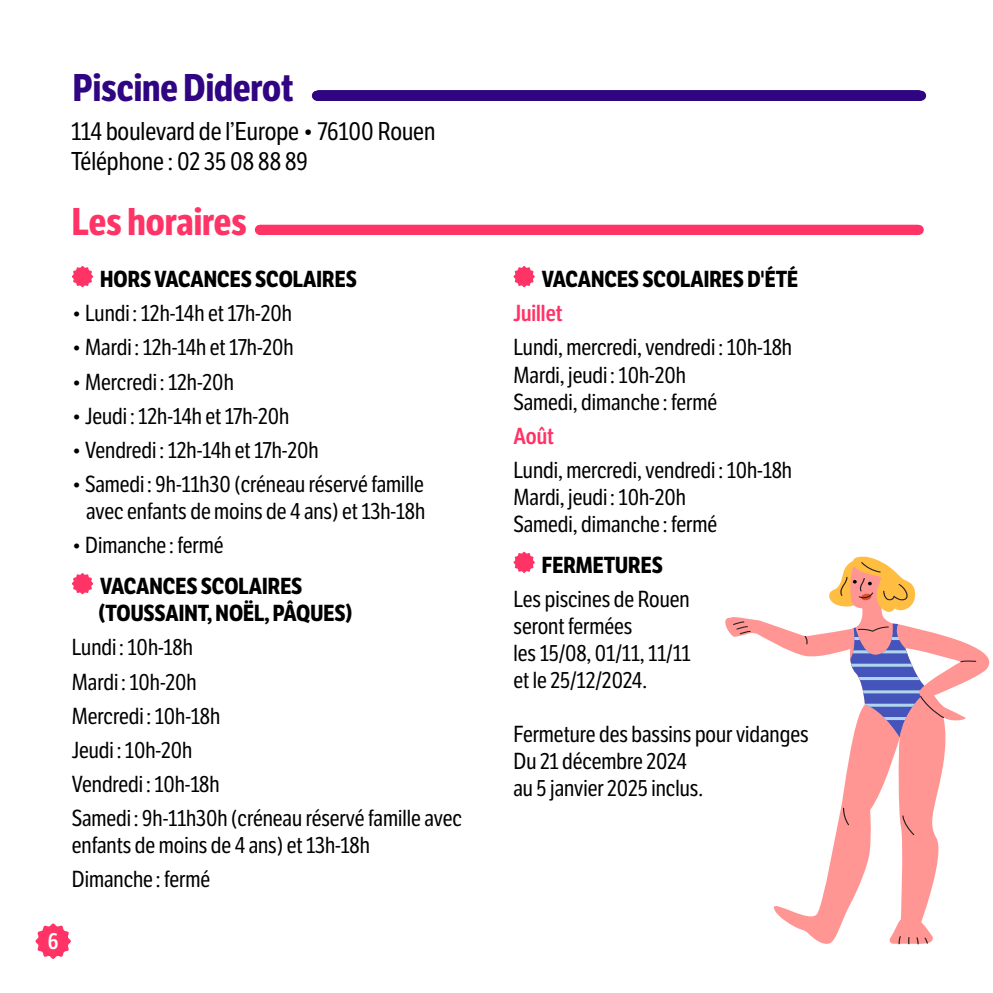
<style>
.page{position:relative;width:993px;height:993px;background:#fff}
.page>*{position:absolute;margin:0;border:0;box-sizing:border-box;transform-origin:0 0}
.t1{font:700 37.5px "LFT Etica Condensed";color:#300582}
.t2{font:700 37.5px "LFT Etica Condensed";color:#f36}
.t3{font:25px/30px "LFT Etica Condensed";color:#000}
.t4{font:22.5px/27px "LFT Etica Condensed";color:#000}
.t5{font:700 22.5px/27px "LFT Etica Condensed";color:#000}
.t6{font:600 22.5px "LFT Etica Condensed";color:#f36}
.t7{font:600 22.5px "LFT Etica Condensed";color:#fff}
</style>
<div class="page">
<div style="left:260px;top:225px;width:658px;height:10px;background:#f36"></div>
<svg style="left:72px;top:266px;width:21px;height:21px"></svg>
<svg style="left:72px;top:573px;width:21px;height:21px"></svg>
<svg style="left:35px;top:923px;width:36px;height:35px"></svg>
<svg style="left:513px;top:266px;width:21px;height:21px"></svg>
<svg style="left:513px;top:551px;width:21px;height:22px"></svg>
<div style="left:317px;top:91px;width:603px;height:10px;background:#300582"></div>
<svg style="left:725px;top:556px;width:265px;height:388px"></svg>
<h1 class="t1" style="left:73px;top:65px;width:222px">Piscine Diderot</h1>
<p class="t3" style="left:71px;top:117px;width:366px">114 boulevard de l’Europe • 76100 Rouen<br>Téléphone : 02 35 08 88 89</p>
<h1 class="t2" style="left:72px;top:199px;width:177px">Les horaires</h1>
<p class="t5" style="left:100px;top:266px;width:258px">HORS VACANCES SCOLAIRES</p>
<p class="t4" style="left:72px;top:300px;width:221px">• Lundi : 12h-14h et 17h-20h</p>
<p class="t4" style="left:72px;top:334px;width:223px">• Mardi : 12h-14h et 17h-20h</p>
<p class="t4" style="left:72px;top:368px;width:163px">• Mercredi : 12h-20h</p>
<p class="t4" style="left:72px;top:403px;width:219px">• Jeudi : 12h-14h et 17h-20h</p>
<p class="t4" style="left:72px;top:437px;width:248px">• Vendredi : 12h-14h et 17h-20h</p>
<p class="t4" style="left:72px;top:471px;width:355px;text-align:right">• Samedi : 9h-11h30 (créneau réservé famille avec enfants de moins de 4 ans) et 13h-18h</p>
<p class="t4" style="left:72px;top:532px;width:153px">• Dimanche : fermé</p>
<p class="t5" style="left:98px;top:573px;width:255px">VACANCES SCOLAIRES (TOUSSAINT, NOËL, PÂQUES)</p>
<p class="t4" style="left:72px;top:631px;width:391px;line-height:34px">Lundi : 10h-18h<br>Mardi : 10h-20h<br>Mercredi : 10h-18h<br>Jeudi : 10h-20h<br>Vendredi : 10h-18h<br>Samedi : 9h-11h30h (créneau réservé famille avec</p>
<p class="t4" style="left:72px;top:828px;width:299px;line-height:34px">enfants de moins de 4 ans) et 13h-18h<br>Dimanche : fermé</p>
<p class="t7" style="left:48px;top:928px;width:12px">6</p>
<p class="t5" style="left:541px;top:266px;width:258px">VACANCES SCOLAIRES D'ÉTÉ</p>
<p class="t6" style="left:513px;top:300px;width:50px">Juillet</p>
<p class="t4" style="left:513px;top:334px;width:280px">Lundi, mercredi, vendredi : 10h-18h<br>Mardi, jeudi : 10h-20h<br>Samedi, dimanche : fermé</p>
<p class="t6" style="left:513px;top:422px;width:42px">Août</p>
<p class="t4" style="left:513px;top:457px;width:280px">Lundi, mercredi, vendredi : 10h-18h<br>Mardi, jeudi : 10h-20h<br>Samedi, dimanche : fermé</p>
<p class="t5" style="left:541px;top:551px;width:122px">FERMETURES</p>
<p class="t4" style="left:513px;top:586px;width:179px">Les piscines de Rouen seront fermées<br>les 15/08, 01/11, 11/11 et le 25/12/2024.</p>
<p class="t4" style="left:513px;top:721px;width:297px">Fermeture des bassins pour vidanges<br>Du 21 décembre 2024<br>au 5 janvier 2025 inclus.</p>
</div>
